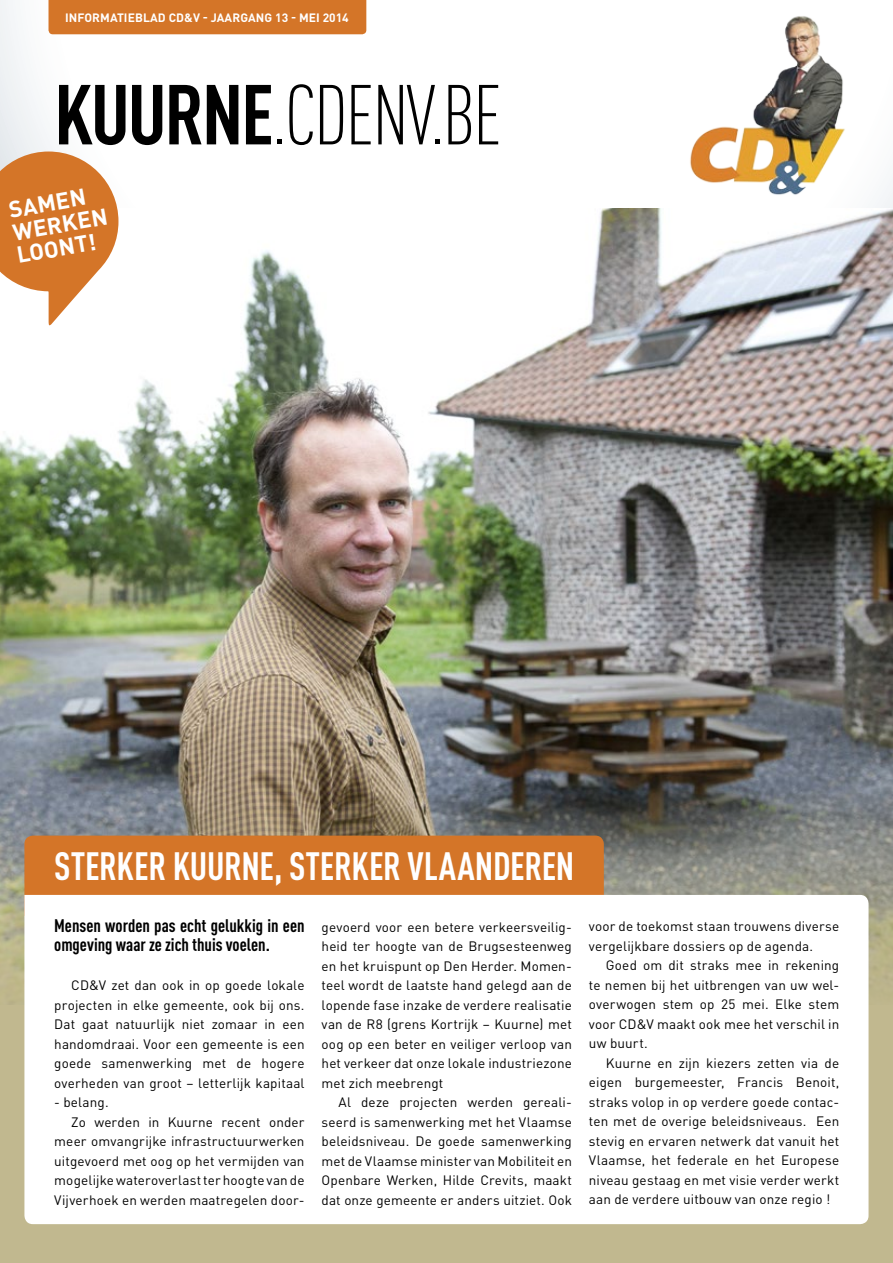
<style>
.page{position:relative;width:893px;height:1263px;background:#fff}
.page>*{position:absolute;margin:0;border:0;box-sizing:border-box;transform-origin:0 0}
.t1{font:300 83.55px "DIN Cond";letter-spacing:-.03em;color:#000}
.t2{font:700 39px "DIN Cond";letter-spacing:-.01em;color:#fff;scale:.95 1}
.t3{font:700 22.95px/23.1px "DINOT";color:#fff}
.t4{font:700 18px/19.5px "DIN Cond";color:#000}
.t5{font:13.5px/19.5px "DINOT";letter-spacing:.01em;color:#000;text-align:justify}
.t6{font:700 12px "DINOT";letter-spacing:.01em;color:#fff}
.s1{font-weight:700}
</style>
<div class="page">
<div style="left:0;top:208px;width:893px;height:1055px;background:#c1b88f"></div>
<img style="left:0;top:208px;width:893px;height:796px">
<div style="left:24px;top:836px;width:580px;height:59px;background:#d47528"></div>
<div style="left:24px;top:895px;width:844px;height:329px;background:#fff"></div>
<img style="left:690px;top:16px;width:155px;height:179px">
<div style="left:49px;top:0;width:317px;height:34px;background:#d47528"></div>
<svg style="left:0;top:151px;width:118px;height:177px;background:#e09e68"></svg>
<p class="t6" style="left:65px;top:10px;width:285px">INFORMATIEBLAD CD&amp;V - JAARGANG 13 - MEI 2014</p>
<h1 class="t1" style="left:54px;top:67px;width:450px"><span class="s1">KUURNE</span>.CDENV.BE</h1>
<h3 class="t3" style="left:7px;top:198px;width:97px;rotate:-10deg">SAMEN<br>WERKEN<br>LOONT!</h3>
<h2 class="t2" style="left:54px;top:843px;width:549px">STERKER KUURNE, STERKER VLAANDEREN</h2>
<h3 class="t4" style="left:54px;top:915px;width:252px">Mensen worden pas echt gelukkig in een omgeving waar ze zich thuis voelen.</h3>
<p class="t5" style="left:54px;top:975px;width:252px;text-indent:17px">CD&amp;V zet dan ook in op goede lokale projecten in elke gemeente, ook bij ons.<br>Dat gaat natuurlijk niet zomaar in een handomdraai. Voor een gemeente is een goede samenwerking met de hogere overheden van groot – letterlijk kapitaal</p>
<p class="t5" style="left:54px;top:1092px;width:56px">- belang.</p>
<p class="t5" style="left:71px;top:1112px;width:235px">Zo werden in Kuurne recent onder</p>
<p class="t5" style="left:54px;top:1131px;width:252px">meer omvangrijke infrastructuurwerken</p>
<p class="t5" style="left:54px;top:1151px;width:252px">uitgevoerd met oog op het vermijden van</p>
<p class="t5" style="left:54px;top:1170px;width:252px">mogelijke wateroverlast ter hoogte van de</p>
<p class="t5" style="left:54px;top:1190px;width:252px">Vijverhoek en werden maatregelen door-</p>
<p class="t5" style="left:322px;top:917px;width:252px">gevoerd voor een betere verkeersveilig&shy;heid ter hoogte van de Brugsesteenweg en het kruispunt op Den Herder. Momen&shy;teel wordt de laatste hand gelegd aan de lopende fase inzake de verdere realisatie van de R8 (grens Kortrijk – Kuurne) met oog op een beter en veiliger verloop van het verkeer dat onze lokale industriezone met zich meebrengt</p>
<p class="t5" style="left:322px;top:1092px;width:252px;text-indent:17px">Al deze projecten werden gereali&shy;seerd is samenwerking met het Vlaamse beleidsniveau. De goede samenwerking met de Vlaamse minister van Mobiliteit en Openbare Werken, Hilde Crevits, maakt dat onze gemeente er anders uitziet. Ook</p>
<p class="t5" style="left:589px;top:917px;width:252px">voor de toekomst staan trouwens diverse vergelijkbare dossiers op de agenda.</p>
<p class="t5" style="left:589px;top:955px;width:252px;text-indent:17px">Goed om dit straks mee in rekening te nemen bij het uitbrengen van uw wel&shy;overwogen stem op 25 mei. Elke stem voor CD&amp;V maakt ook mee het verschil in uw buurt.</p>
<p class="t5" style="left:589px;top:1053px;width:252px;text-indent:17px">Kuurne en zijn kiezers zetten via de eigen burgemeester, Francis Benoit, straks volop in op verdere goede contac&shy;ten met de overige beleidsniveaus. Een stevig en ervaren netwerk dat vanuit het Vlaamse, het federale en het Europese niveau gestaag en met visie verder werkt aan de verdere uitbouw van onze regio !</p>
</div>
